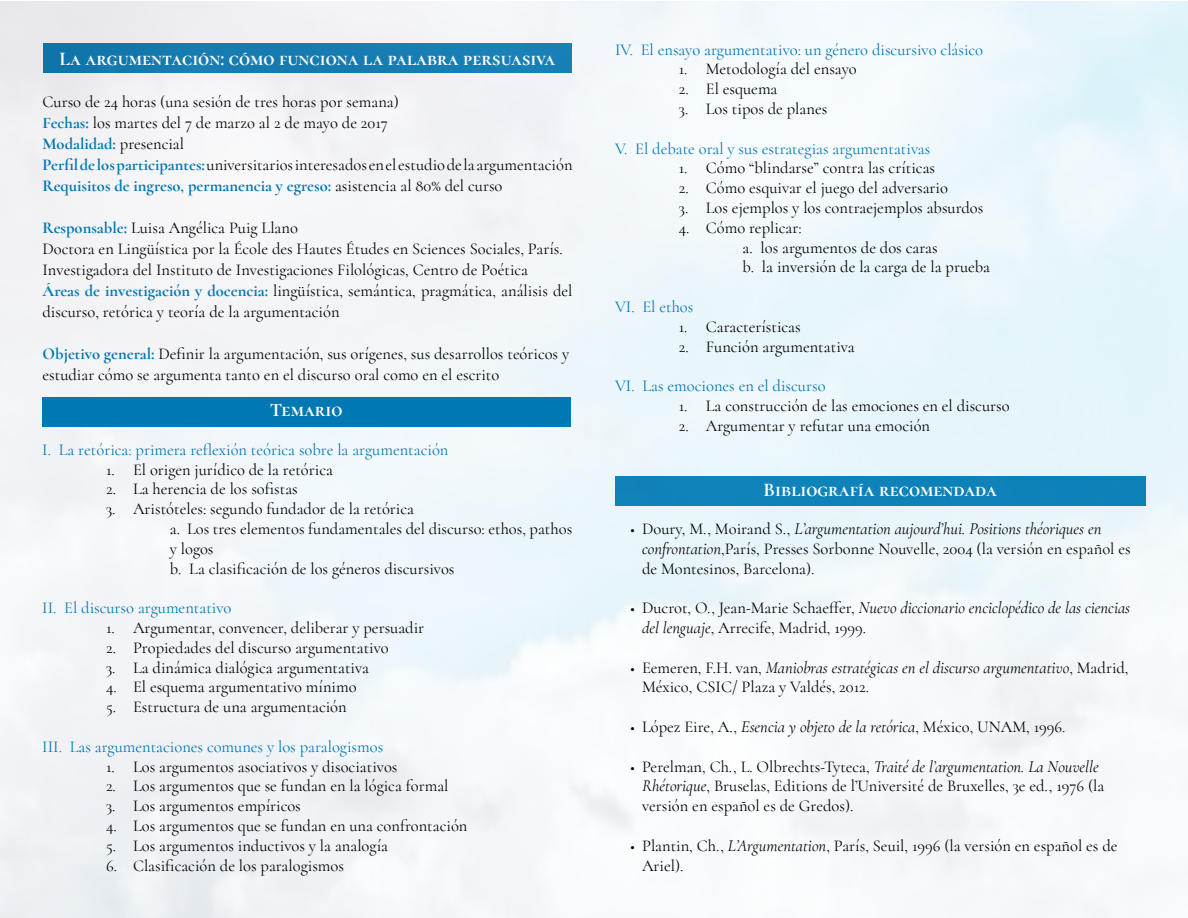
<style>
.page{position:relative;width:1188px;height:918px;background:#fff}
.page>*{position:absolute;margin:0;border:0;box-sizing:border-box;transform-origin:0 0}
.t1{font:700 19.5px "Cormorant";letter-spacing:.075em;color:#fff}
.t2{font:700 19.5px "Cormorant";letter-spacing:.04em;color:#fff}
.t3{font:16.5px/19.8px "Cormorant";color:#000}
.t4{font:16.5px "Cormorant";color:#0078b3}
.s1{font-weight:700;color:#0078b3}
.s2{font-style:italic}
</style>
<div class="page">
<img style="left:0;top:1px;width:1188px;height:917px">
<div style="left:43px;top:397px;width:528px;height:30px;background:#0078b3"></div>
<p class="t1" style="left:60px;top:46px;width:495px">La argumentación: cómo funciona la palabra persuasiva</p>
<p class="t3" style="left:43px;top:91px;width:532px;line-height:21px">Curso de 24 horas (una sesión de tres horas por semana)<br><span class="s1">Fechas:</span> los martes del 7 de marzo al 2 de mayo de 2017<br><span class="s1">Modalidad:</span> presencial<br><span class="s1">Perfil de los participantes:</span> universitarios interesados en el estudio de la argumentación <span class="s1">Requisitos de ingreso, permanencia y egreso:</span> asistencia al 80% del curso</p>
<p class="t3" style="left:43px;top:217px;width:532px;line-height:21px"><span class="s1">Responsable:</span> Luisa Angélica Puig Llano<br>Doctora en Lingüística por la École des Hautes Études en Sciences Sociales, París.<br>Investigadora del Instituto de Investigaciones Filológicas, Centro de Poética<br><span class="s1">Áreas de investigación y docencia:</span> lingüística, semántica, pragmática, análisis del discurso, retórica y teoría de la argumentación</p>
<p class="t3" style="left:43px;top:343px;width:528px;line-height:21px"><span class="s1">Objetivo general:</span> Definir la argumentación, sus orígenes, sus desarrollos teóricos y estudiar cómo se argumenta tanto en el discurso oral como en el escrito</p>
<p class="t1" style="left:270px;top:398px;width:74px">Temario</p>
<p class="t4" style="left:42px;top:439px;width:408px">I. La retórica: primera reflexión teórica sobre la argumentación</p>
<p class="t3" style="left:106px;top:459px;width:228px">1. El origen jurídico de la retórica</p>
<p class="t3" style="left:106px;top:479px;width:193px">2. La herencia de los sofistas</p>
<p class="t3" style="left:170px;top:499px;width:404px;text-indent:-64px">3. Aristóteles: segundo fundador de la retórica<br>a. Los tres elementos fundamentales del discurso: ethos, pathos y logos<br>b. La clasificación de los géneros discursivos</p>
<p class="t4" style="left:42px;top:598px;width:191px">II. El discurso argumentativo</p>
<p class="t3" style="left:106px;top:618px;width:320px">1. Argumentar, convencer, deliberar y persuadir</p>
<p class="t3" style="left:106px;top:638px;width:284px">2. Propiedades del discurso argumentativo</p>
<p class="t3" style="left:106px;top:657px;width:264px">3. La dinámica dialógica argumentativa</p>
<p class="t3" style="left:106px;top:677px;width:252px">4. El esquema argumentativo mínimo</p>
<p class="t3" style="left:106px;top:697px;width:242px">5. Estructura de una argumentación</p>
<p class="t4" style="left:42px;top:736px;width:343px">III. Las argumentaciones comunes y los paralogismos</p>
<p class="t3" style="left:106px;top:756px;width:293px">1. Los argumentos asociativos y disociativos</p>
<p class="t3" style="left:106px;top:776px;width:344px">2. Los argumentos que se fundan en la lógica formal</p>
<p class="t3" style="left:106px;top:796px;width:196px">3. Los argumentos empíricos</p>
<p class="t3" style="left:106px;top:816px;width:363px">4. Los argumentos que se fundan en una confrontación</p>
<p class="t3" style="left:106px;top:836px;width:284px">5. Los argumentos inductivos y la analogía</p>
<p class="t3" style="left:106px;top:855px;width:240px">6. Clasificación de los paralogismos</p>
<p class="t4" style="left:615px;top:39px;width:370px">IV. El ensayo argumentativo: un género discursivo clásico</p>
<p class="t3" style="left:679px;top:59px;width:179px">1. Metodología del ensayo</p>
<p class="t3" style="left:679px;top:79px;width:100px">2. El esquema</p>
<p class="t3" style="left:679px;top:99px;width:150px">3. Los tipos de planes</p>
<p class="t4" style="left:615px;top:138px;width:317px">V. El debate oral y sus estrategias argumentativas</p>
<p class="t3" style="left:679px;top:158px;width:258px">1. Cómo “blindarse” contra las críticas</p>
<p class="t3" style="left:679px;top:178px;width:271px">2. Cómo esquivar el juego del adversario</p>
<p class="t3" style="left:679px;top:198px;width:306px">3. Los ejemplos y los contraejemplos absurdos</p>
<p class="t3" style="left:743px;top:217px;width:249px;text-indent:-64px">4. Cómo replicar:<br>a. los argumentos de dos caras<br>b. la inversión de la carga de la prueba</p>
<p class="t4" style="left:615px;top:297px;width:80px">VI. El ethos</p>
<p class="t3" style="left:679px;top:316px;width:123px">1. Características</p>
<p class="t3" style="left:679px;top:336px;width:177px">2. Función argumentativa</p>
<p class="t4" style="left:615px;top:376px;width:212px">VI. Las emociones en el discurso</p>
<p class="t3" style="left:679px;top:396px;width:332px">1. La construcción de las emociones en el discurso</p>
<p class="t3" style="left:679px;top:415px;width:253px">2. Argumentar y refutar una emoción</p>
<p class="t2" style="left:764px;top:478px;width:232px">Bibliografía recomendada</p>
<p class="t3" style="left:642px;top:519px;width:490px;text-indent:-12px">• Doury, M., Moirand S., <span class="s2">L’argumentation aujourd’hui. Positions théoriques en confrontation</span>,París, Presses Sorbonne Nouvelle, 2004 (la versión en español es de Montesinos, Barcelona).</p>
<p class="t3" style="left:642px;top:598px;width:490px;text-indent:-12px">• Ducrot, O., Jean-Marie Schaeffer, <span class="s2">Nuevo diccionario enciclopédico de las ciencias del lenguaje</span>, Arrecife, Madrid, 1999.</p>
<p class="t3" style="left:642px;top:657px;width:488px;text-indent:-12px">• Eemeren, F.H. van, <span class="s2">Maniobras estratégicas en el discurso argumentativo</span>, Madrid,<br>México, CSIC/ Plaza y Valdés, 2012.</p>
<p class="t3" style="left:630px;top:717px;width:437px">• López Eire, A., <span class="s2">Esencia y objeto de la retórica</span>, México, UNAM, 1996.</p>
<p class="t3" style="left:642px;top:756px;width:464px;text-indent:-12px">• Perelman, Ch., L. Olbrechts-Tyteca, <span class="s2">Traité de l’argumentation. La Nouvelle<br>Rhétorique</span>, Bruselas, Editions de l’Université de Bruxelles, 3e ed., 1976 (la versión en español es de Gredos).</p>
<p class="t3" style="left:642px;top:836px;width:477px;text-indent:-12px">• Plantin, Ch., <span class="s2">L’Argumentation</span>, París, Seuil, 1996 (la versión en español es de<br>Ariel).</p>
</div>
